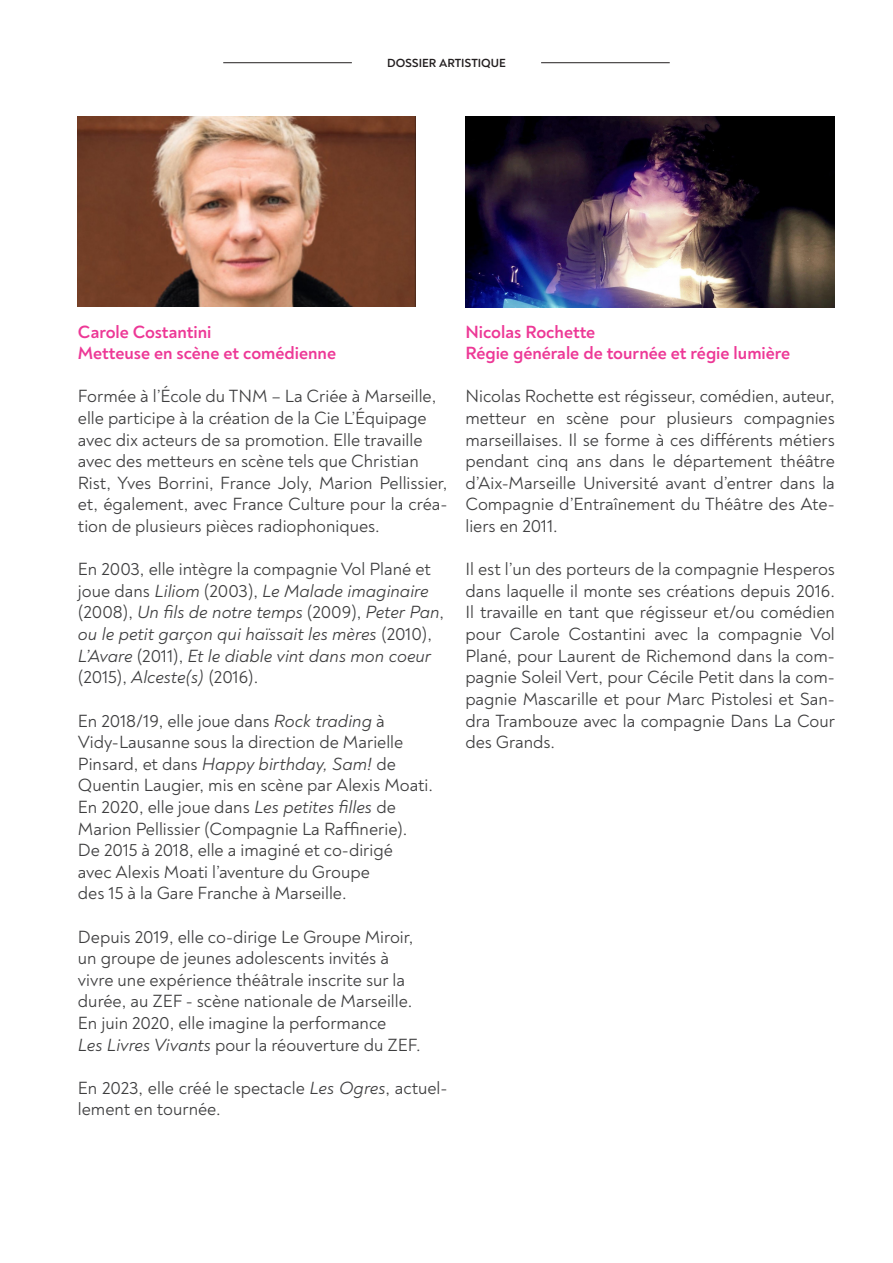
<style>
.page{position:relative;width:893px;height:1263px;background:#fff}
.page>*{position:absolute;margin:0;border:0;box-sizing:border-box;transform-origin:0 0}
.t1{font:18px/21.6px "Noah";color:#3e3e3f;text-align:justify}
.t2{font:italic 18px "Noah";color:#3e3e3f}
.t3{font:700 18px "Noah";color:#ed3896}
.t4{font:700 12px "Noah";color:#231f20}
.s1{font-style:normal}
.s2{font-style:italic}
</style>
<div class="page">
<hr style="left:223px;top:62px;width:129px;height:1px;background:#231f20">
<hr style="left:541px;top:62px;width:129px;height:1px;background:#231f20">
<img style="left:78px;top:117px;width:337px;height:189px">
<img style="left:465px;top:117px;width:370px;height:191px">
<p class="t4" style="left:387px;top:55px;width:120px">DOSSIER ARTISTIQUE</p>
<p class="t3" style="left:78px;top:320px;width:135px">Carole Costantini</p>
<p class="t3" style="left:78px;top:342px;width:260px">Metteuse en scène et comédienne</p>
<p class="t1" style="left:78px;top:386px;width:360px">Formée à l’École du TNM – La Criée à Marseille,</p>
<p class="t1" style="left:78px;top:407px;width:350px">elle participe à la création de la Cie L’Équipage</p>
<p class="t1" style="left:78px;top:429px;width:346px">avec dix acteurs de sa promotion. Elle travaille</p>
<p class="t1" style="left:78px;top:451px;width:342px">avec des metteurs en scène tels que Christian</p>
<p class="t1" style="left:78px;top:472px;width:371px">Rist, Yves Borrini, France Joly, Marion Pellissier, et, également, avec France Culture pour la créa&shy;tion de plusieurs pièces radiophoniques.</p>
<p class="t1" style="left:78px;top:559px;width:354px">En 2003, elle intègre la compagnie Vol Plané et</p>
<p class="t2" style="left:78px;top:580px;width:352px"><span class="s1">joue dans</span> Liliom <span class="s1">(2003),</span> Le Malade imaginaire</p>
<p class="t2" style="left:78px;top:601px;width:368px"><span class="s1">(2008),</span> Un fils de notre temps <span class="s1">(2009),</span> Peter Pan<span class="s1">,</span></p>
<p class="t2" style="left:78px;top:623px;width:356px">ou le petit garçon qui haïssait les mères <span class="s1">(2010),</span></p>
<p class="t2" style="left:78px;top:645px;width:355px">L’Avare <span class="s1">(2011),</span> Et le diable vint dans mon coeur</p>
<p class="t1" style="left:78px;top:667px;width:182px">(2015), <span class="s2">Alceste(s)</span> (2016).</p>
<p class="t1" style="left:78px;top:710px;width:308px">En 2018/19, elle joue dans <span class="s2">Rock trading</span> à</p>
<p class="t1" style="left:78px;top:731px;width:327px">Vidy-Lausanne sous la direction de Marielle</p>
<p class="t2" style="left:78px;top:753px;width:320px"><span class="s1">Pinsard, et dans</span> Happy birthday, Sam! <span class="s1">de</span></p>
<p class="t1" style="left:78px;top:775px;width:357px">Quentin Laugier, mis en scène par Alexis Moati.</p>
<p class="t1" style="left:78px;top:796px;width:319px">En 2020, elle joue dans <span class="s2">Les petites filles</span> de</p>
<p class="t1" style="left:78px;top:818px;width:331px">Marion Pellissier (Compagnie La Raffinerie).</p>
<p class="t1" style="left:78px;top:839px;width:316px">De 2015 à 2018, elle a imaginé et co-dirigé</p>
<p class="t1" style="left:78px;top:861px;width:293px">avec Alexis Moati l’aventure du Groupe</p>
<p class="t1" style="left:78px;top:883px;width:270px">des 15 à la Gare Franche à Marseille.</p>
<p class="t1" style="left:78px;top:926px;width:337px">Depuis 2019, elle co-dirige Le Groupe Miroir,</p>
<p class="t1" style="left:78px;top:947px;width:313px">un groupe de jeunes adolescents invités à</p>
<p class="t1" style="left:78px;top:969px;width:329px">vivre une expérience théâtrale inscrite sur la</p>
<p class="t1" style="left:78px;top:991px;width:336px">durée, au ZEF - scène nationale de Marseille.</p>
<p class="t1" style="left:78px;top:1012px;width:310px">En juin 2020, elle imagine la performance</p>
<p class="t1" style="left:78px;top:1034px;width:344px"><span class="s2">Les Livres Vivants</span> pour la réouverture du ZEF.</p>
<p class="t1" style="left:78px;top:1077px;width:371px">En 2023, elle créé le spectacle <span class="s2">Les Ogres</span>, actuel&shy;lement en tournée.</p>
<p class="t3" style="left:465px;top:320px;width:131px">Nicolas Rochette</p>
<p class="t3" style="left:465px;top:342px;width:326px">Régie générale de tournée et régie lumière</p>
<p class="t1" style="left:465px;top:386px;width:371px">Nicolas Rochette est régisseur, comédien, auteur, metteur en scène pour plusieurs compagnies marseillaises. Il se forme à ces différents métiers pendant cinq ans dans le département théâtre d’Aix-Marseille Université avant d’entrer dans la Compagnie d’Entraînement du Théâtre des Ate&shy;liers en 2011.</p>
<p class="t1" style="left:465px;top:559px;width:371px">Il est l’un des porteurs de la compagnie Hesperos dans laquelle il monte ses créations depuis 2016.<br>Il travaille en tant que régisseur et/ou comédien pour Carole Costantini avec la compagnie Vol Plané, pour Laurent de Richemond dans la com&shy;pagnie Soleil Vert, pour Cécile Petit dans la com&shy;pagnie Mascarille et pour Marc Pistolesi et San&shy;dra Trambouze avec la compagnie Dans La Cour des Grands.</p>
</div>
